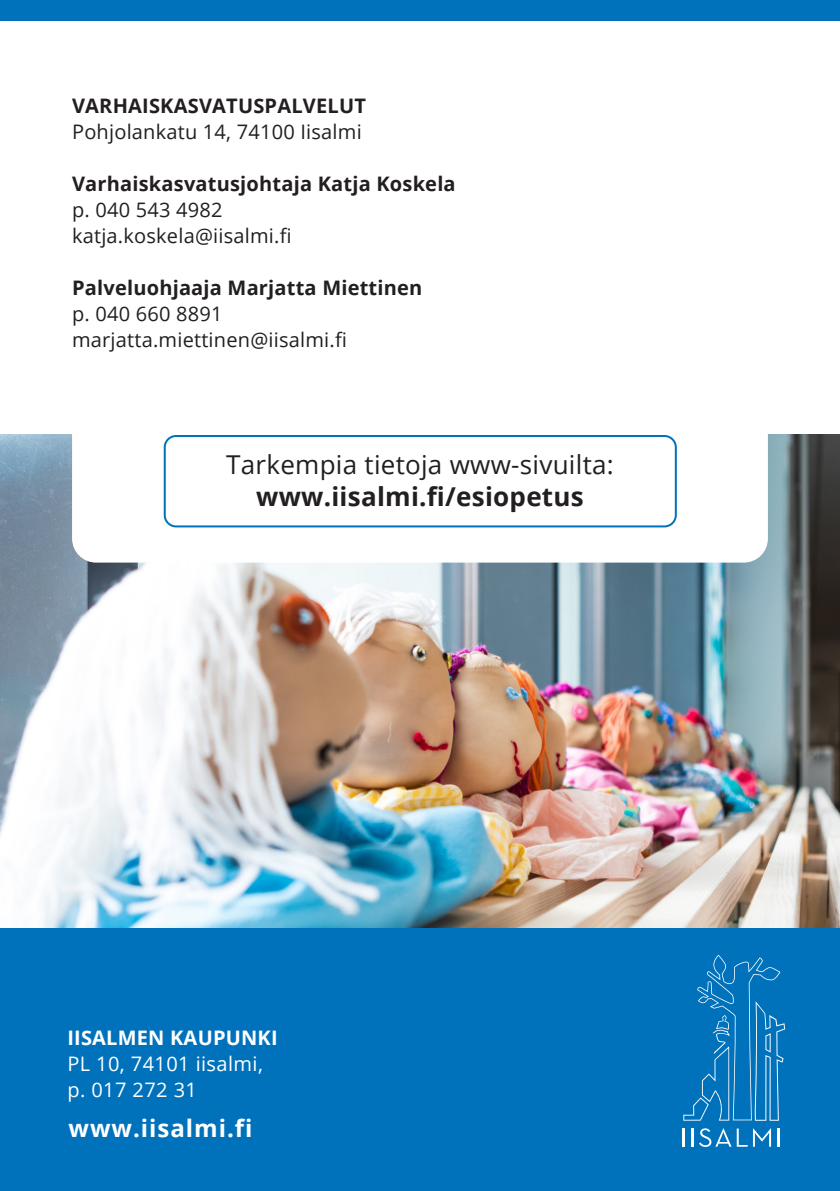
<style>
.page{position:relative;width:840px;height:1191px;background:#fff}
.page>*{position:absolute;margin:0;border:0;box-sizing:border-box;transform-origin:0 0}
.t1{font:26px "Open Sans";letter-spacing:.01em;color:#231f20}
.t2{font:700 26px "Open Sans";letter-spacing:.01em;color:#231f20}
.t3{font:700 24px "Open Sans";letter-spacing:.04em;color:#fff}
.t4{font:20px "Open Sans";letter-spacing:.01em;color:#231f20}
.t5{font:700 20px "Open Sans";letter-spacing:.01em;color:#231f20}
.t6{font:20px "Open Sans";letter-spacing:.02em;color:#fff}
.t7{font:700 20px "Open Sans";letter-spacing:.01em;color:#fff}
</style>
<div class="page">
<img style="left:0;top:435px;width:839px;height:493px">
<div style="left:72px;top:376px;width:695px;height:186px;background:#fff;border-radius:24px"></div>
<div style="left:0;top:0;width:839px;height:21px;background:#0072bc"></div>
<div style="left:0;top:928px;width:839px;height:263px;background:#0072bc"></div>
<div style="left:164px;top:435px;width:512px;height:92px;border:2px solid #0072bc;border-radius:11px"></div>
<svg style="left:683px;top:954px;width:101px;height:166px"></svg>
<svg style="left:682px;top:1128px;width:2px;height:18px"></svg>
<svg style="left:691px;top:1128px;width:79px;height:19px"></svg>
<svg style="left:777px;top:1128px;width:2px;height:18px"></svg>
<p class="t5" style="left:72px;top:92px;width:295px">VARHAISKASVATUSPALVELUT</p>
<p class="t4" style="left:72px;top:118px;width:291px">Pohjolankatu 14, 74100 Iisalmi</p>
<p class="t5" style="left:72px;top:170px;width:385px">Varhaiskasvatusjohtaja Katja Koskela</p>
<p class="t4" style="left:72px;top:196px;width:152px">p. 040 543 4982</p>
<p class="t4" style="left:72px;top:222px;width:221px">katja.koskela@iisalmi.fi</p>
<p class="t5" style="left:72px;top:274px;width:351px">Palveluohjaaja Marjatta Miettinen</p>
<p class="t4" style="left:72px;top:300px;width:152px">p. 040 660 8891</p>
<p class="t4" style="left:72px;top:326px;width:276px">marjatta.miettinen@iisalmi.fi</p>
<p class="t1" style="left:226px;top:447px;width:389px">Tarkempia tietoja www-sivuilta:</p>
<p class="t2" style="left:256px;top:478px;width:329px">www.iisalmi.fi/esiopetus</p>
<p class="t7" style="left:67px;top:1023px;width:212px">IISALMEN KAUPUNKI</p>
<p class="t6" style="left:67px;top:1050px;width:197px">PL 10, 74101 iisalmi,</p>
<p class="t6" style="left:67px;top:1076px;width:131px">p. 017 272 31</p>
<p class="t3" style="left:69px;top:1111px;width:185px">www.iisalmi.fi</p>
</div>
